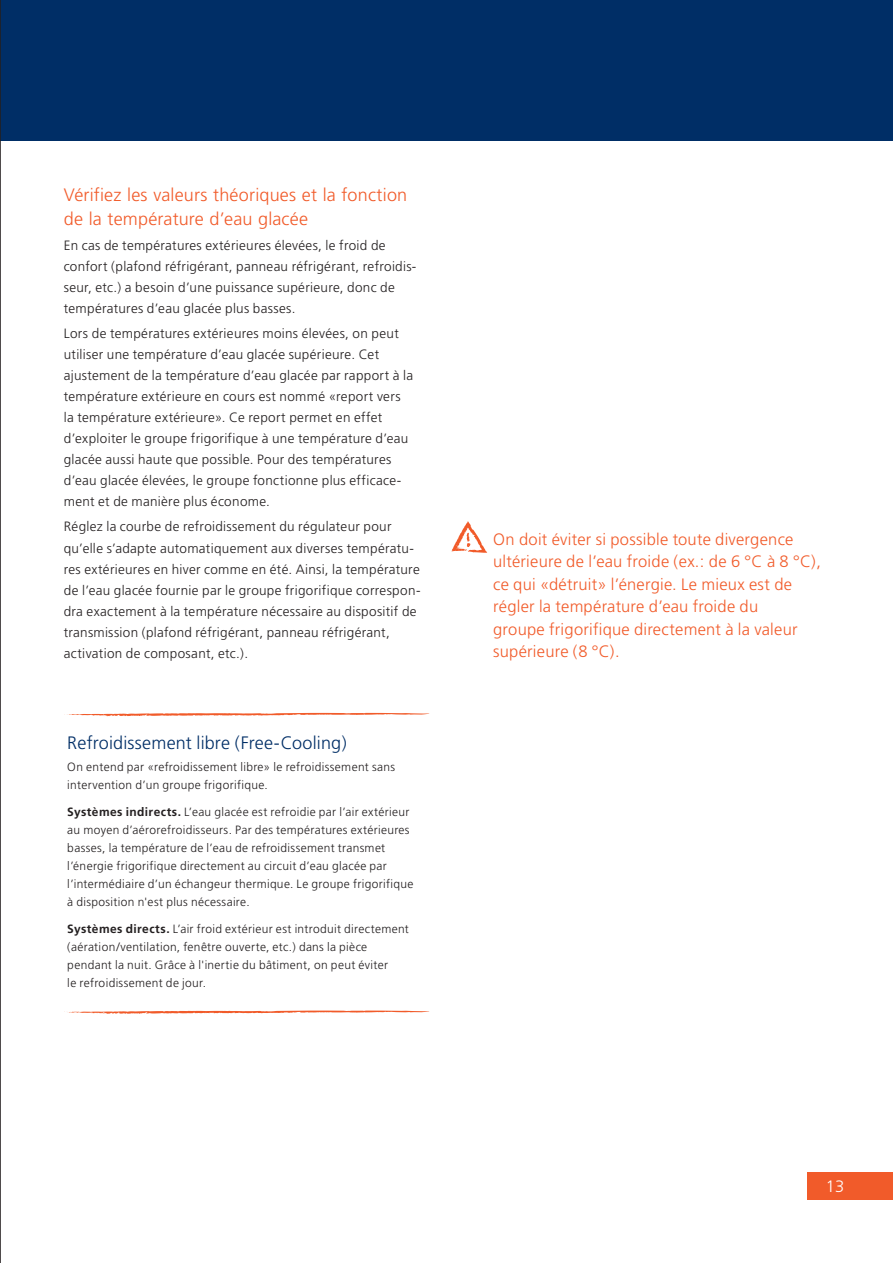
<style>
.page{position:relative;width:893px;height:1263px;background:#fff}
.page>*{position:absolute;margin:0;border:0;box-sizing:border-box;transform-origin:0 0}
.t1{font:300 18px/24px "Frutiger";letter-spacing:.01em;color:#f15b2a}
.t2{font:300 18px "Frutiger";letter-spacing:.01em;color:#002e66}
.t3{font:300 16.5px/22.5px "Frutiger";letter-spacing:.015em;color:#f15b2a}
.t4{font:300 16.5px "Frutiger";color:#fff}
.t5{font:300 13.5px/21px "Frutiger";letter-spacing:.025em;color:#231f20}
.t6{font:300 12px/18px "Frutiger";letter-spacing:.025em;color:#231f20}
.s1{font-weight:700}
</style>
<div class="page">
<div style="left:808px;top:1172px;width:85px;height:28px;background:#f15b2a"></div>
<div style="left:0;top:0;width:893px;height:140px;background:#002e66"></div>
<svg style="left:64px;top:1010px;width:365px;height:4px"></svg>
<svg style="left:64px;top:713px;width:365px;height:4px"></svg>
<svg style="left:451px;top:521px;width:36px;height:32px"></svg>
<hr style="left:0;top:0;width:1px;height:1263px;background:#231f20">
<h1 class="t1" style="left:64px;top:183px;width:345px">Vérifiez les valeurs théoriques et la fonction de la température d’eau glacée</h1>
<p class="t5" style="left:64px;top:235px;width:354px">En cas de températures extérieures élevées, le froid de confort (plafond réfrigérant, panneau réfrigérant, refroidis&shy;seur, etc.) a besoin d’une puissance supérieure, donc de températures d’eau glacée plus basses.</p>
<p class="t5" style="left:64px;top:323px;width:351px">Lors de températures extérieures moins élevées, on peut utiliser une température d’eau glacée supérieure. Cet ajustement de la température d’eau glacée par rapport à la température extérieure en cours est nommé «report vers la température extérieure». Ce report permet en effet d’exploiter le groupe frigorifique à une température d’eau glacée aussi haute que possible. Pour des températures d’eau glacée élevées, le groupe fonctionne plus efficace&shy;ment et de manière plus économe.</p>
<p class="t5" style="left:64px;top:517px;width:358px">Réglez la courbe de refroidissement du régulateur pour qu’elle s’adapte automatiquement aux diverses températu&shy;res extérieures en hiver comme en été. Ainsi, la température de l’eau glacée fournie par le groupe frigorifique correspon&shy;dra exactement à la température nécessaire au dispositif de transmission (plafond réfrigérant, panneau réfrigérant, activation de composant, etc.).</p>
<p class="t3" style="left:493px;top:528px;width:329px">On doit éviter si possible toute divergence ultérieure de l’eau froide (ex.: de 6 °C à 8 °C), ce qui «détruit» l’énergie. Le mieux est de régler la température d’eau froide du<br>groupe frigorifique directement à la valeur supérieure (8 °C).</p>
<h1 class="t2" style="left:67px;top:733px;width:281px">Refroidissement libre (Free-Cooling)</h1>
<p class="t6" style="left:67px;top:758px;width:329px">On entend par «refroidissement libre» le refroidissement sans intervention d’un groupe frigorifique.</p>
<p class="t6" style="left:67px;top:803px;width:348px"><span class="s1">Systèmes indirects.</span> L’eau glacée est refroidie par l’air extérieur au moyen d’aérorefroidisseurs. Par des températures extérieures basses, la température de l’eau de refroidissement transmet l’énergie frigorifique directement au circuit d’eau glacée par l’intermédiaire d’un échangeur thermique. Le groupe frigorifique à disposition n'est plus nécessaire.</p>
<p class="t6" style="left:67px;top:919px;width:343px"><span class="s1">Systèmes directs.</span> L’air froid extérieur est introduit directement (aération/ventilation, fenêtre ouverte, etc.) dans la pièce pendant la nuit. Grâce à l'inertie du bâtiment, on peut éviter<br>le refroidissement de jour.</p>
<p class="t4" style="left:826px;top:1178px;width:20px">1 39</p>
</div>
